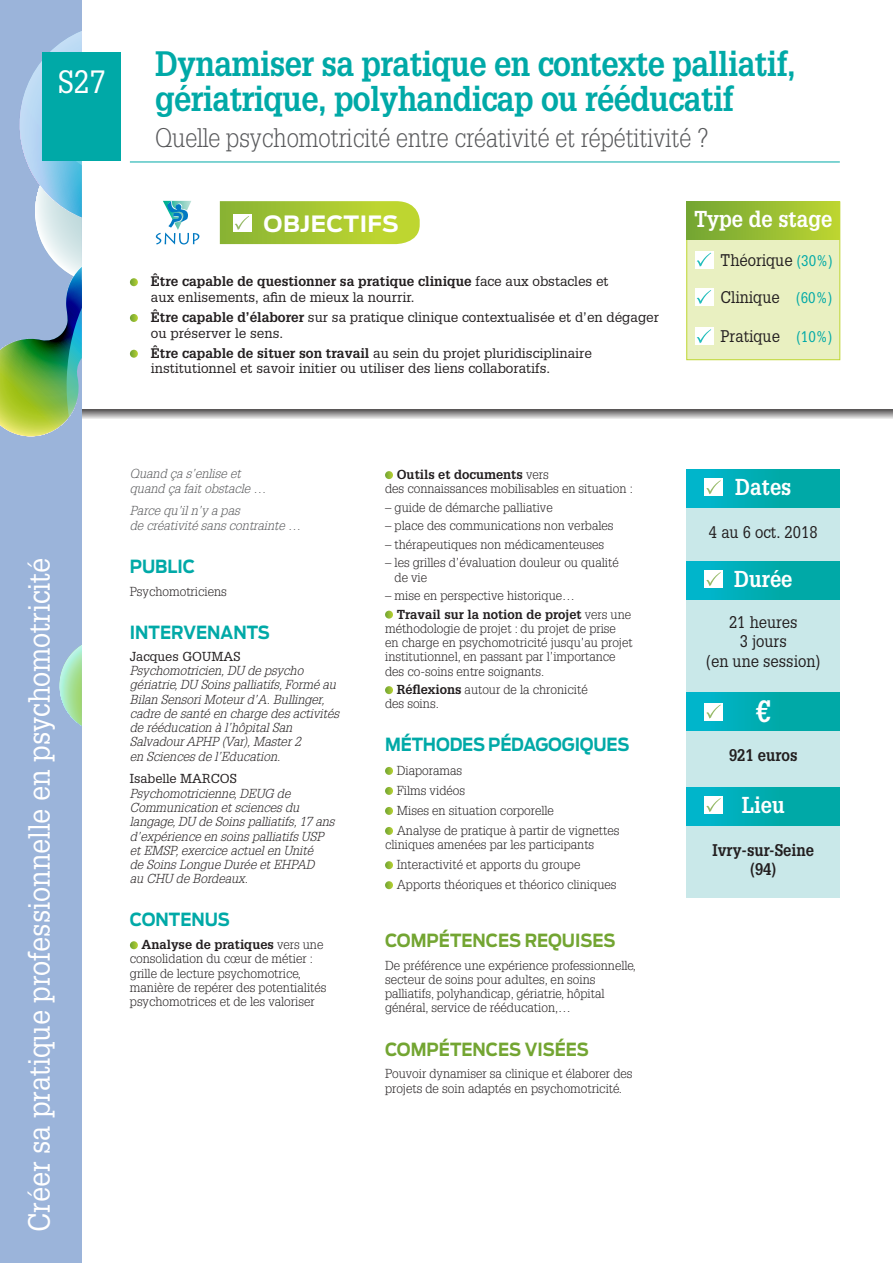
<style>
.page{position:relative;width:893px;height:1263px;background:#fff}
.page>*{position:absolute;margin:0;border:0;box-sizing:border-box;transform-origin:0 0}
.t1{font:700 34.5px/34.5px "Glypha LT Std";letter-spacing:-.02em;color:#00a9a7;scale:.9 1}
.t2{font:31.5px "Glypha LT Std";color:#fff;scale:.9 1}
.t3{font:30px "Glypha LT Std";color:#fff;scale:.9 1}
.t4{font:700 30px "Glypha LT Std";color:#fff;scale:.9 1}
.t5{font:300 26.25px "Glypha LT Std";color:#57585a;scale:.9 1}
.t6{font:700 22.5px "Glypha LT Std";color:#fff;scale:.9 1}
.t7{font:700 22.35px "Antenna";letter-spacing:.015em;color:#fff}
.t8{font:700 18px "Antenna";letter-spacing:-.01em;color:#00a9a7;scale:.9 1}
.t9{font:700 18px "Antenna";color:#73a532;scale:.9 1}
.t10{font:16.5px/19.5px "Glypha LT Std";color:#231f20;text-align:center;scale:.9 1}
.t11{font:700 16.5px/19.5px "Glypha LT Std";color:#231f20;text-align:center;scale:.9 1}
.t12{font:13.5px/15.8px "Glypha LT Std";color:#231f20}
.t13{font:300 12.75px/14.2px "Glypha LT Std";color:#231f20}
.t14{font:italic 300 12.75px/14.2px "Glypha LT Std";color:#231f20}
.t15{font:italic 300 12.75px/14.2px "Glypha LT Std";color:#57585a}
.t16{font:12.75px "Glypha LT Std";color:#231f20}
.s1{font-weight:700}
.s2{font-size:15px;color:#00a9a7}
</style>
<div class="page">
<svg style="left:83px;top:409px;width:810px;height:10px;background:#9f9d9d"></svg>
<div style="left:0;top:0;width:82px;height:1263px;background:#9bb4da"></div>
<svg style="left:59px;top:645px;width:23px;height:81px"></svg>
<svg style="left:0;top:31px;width:83px;height:406px"></svg>
<div style="left:687px;top:469px;width:153px;height:428px;background:#c9e8e9"></div>
<div style="left:687px;top:469px;width:153px;height:38px;background:linear-gradient(to right,#00b5cb,#00a69d)"></div>
<div style="left:687px;top:561px;width:153px;height:38px;background:linear-gradient(to right,#00b5cb,#00a69d)"></div>
<div style="left:687px;top:692px;width:153px;height:39px;background:linear-gradient(to right,#0ab8cd,#00a59c)"></div>
<hr style="left:130px;top:162px;width:710px;height:1px;background:#00a9a7">
<svg style="left:130px;top:278px;width:8px;height:8px"></svg>
<svg style="left:130px;top:314px;width:8px;height:8px"></svg>
<svg style="left:130px;top:350px;width:8px;height:8px"></svg>
<svg style="left:130px;top:941px;width:8px;height:8px"></svg>
<svg style="left:385px;top:471px;width:8px;height:8px"></svg>
<svg style="left:385px;top:611px;width:8px;height:8px"></svg>
<svg style="left:385px;top:686px;width:8px;height:8px"></svg>
<svg style="left:385px;top:767px;width:8px;height:8px"></svg>
<svg style="left:385px;top:787px;width:8px;height:8px"></svg>
<svg style="left:385px;top:807px;width:8px;height:8px"></svg>
<svg style="left:385px;top:827px;width:8px;height:8px"></svg>
<svg style="left:385px;top:861px;width:8px;height:8px"></svg>
<svg style="left:385px;top:881px;width:8px;height:8px"></svg>
<div style="left:705px;top:478px;width:18px;height:18px;background:#fff"></div>
<svg style="left:706px;top:480px;width:15px;height:14px"></svg>
<svg style="left:220px;top:201px;width:200px;height:43px;background:#adca3e"></svg>
<div style="left:705px;top:570px;width:18px;height:18px;background:#fff"></div>
<svg style="left:706px;top:572px;width:15px;height:14px"></svg>
<div style="left:705px;top:702px;width:18px;height:18px;background:#fff"></div>
<svg style="left:706px;top:704px;width:15px;height:15px"></svg>
<svg style="left:156px;top:200px;width:43px;height:45px"></svg>
<div style="left:687px;top:787px;width:153px;height:38px;background:linear-gradient(to right,#00b5cb,#00a69d)"></div>
<div style="left:705px;top:796px;width:18px;height:18px;background:#fff"></div>
<svg style="left:706px;top:798px;width:15px;height:14px"></svg>
<div style="left:43px;top:52px;width:78px;height:108px;background:#00a9a7"></div>
<div style="left:686px;top:201px;width:154px;height:159px;background:#e9f0c1;border:1px solid #bed630"></div>
<div style="left:687px;top:201px;width:153px;height:38px;background:linear-gradient(to right,#72a434,#bdd531)"></div>
<div style="left:695px;top:251px;width:19px;height:18px;background:#fff"></div>
<svg style="left:697px;top:253px;width:14px;height:14px"></svg>
<div style="left:695px;top:327px;width:19px;height:18px;background:#fff"></div>
<svg style="left:697px;top:329px;width:14px;height:14px"></svg>
<div style="left:695px;top:288px;width:19px;height:18px;background:#fff"></div>
<svg style="left:697px;top:290px;width:14px;height:14px"></svg>
<h2 class="t2" style="left:58px;top:63px;width:54px">S27</h2>
<h1 class="t1" style="left:155px;top:46px;width:713px">Dynamiser sa pratique en contexte palliatif, gériatrique, polyhandicap ou rééducatif</h1>
<h3 class="t5" style="left:155px;top:123px;width:617px">Quelle psychomotricité entre créativité et répétitivité ?</h3>
<h3 class="t7" style="left:264px;top:210px;width:137px">OBJECTIFS</h3>
<p class="t12" style="left:151px;top:273px;width:459px"><span class="s1">Être capable de questionner sa pratique clinique</span> face aux obstacles et aux enlisements, afin de mieux la nourrir.</p>
<p class="t12" style="left:151px;top:309px;width:510px"><span class="s1">Être capable d’élaborer</span> sur sa pratique clinique contextualisée et d’en dégager ou préserver le sens.</p>
<p class="t12" style="left:151px;top:345px;width:443px"><span class="s1">Être capable de situer son travail</span> au sein du projet pluridisciplinaire institutionnel et savoir initier ou utiliser des liens collaboratifs.</p>
<h3 class="t6" style="left:694px;top:205px;width:155px">Type de stage</h3>
<p class="t10" style="left:720px;top:250px;width:126px">Théorique <span class="s2">(30%)</span></p>
<p class="t10" style="left:721px;top:287px;width:126px">Clinique <span class="s2">(60%)</span></p>
<p class="t10" style="left:721px;top:326px;width:126px">Pratique <span class="s2">(10%)</span></p>
<h3 class="t3" style="left:21px;top:1232px;width:751px;rotate:-90deg">Créer sa pratique professionnelle en psychomotricité</h3>
<p class="t15" style="left:130px;top:467px;width:138px">Quand ça s’enlise et quand ça fait obstacle …</p>
<p class="t15" style="left:130px;top:504px;width:172px">Parce qu’il n’y a pas<br>de créativité sans contrainte …</p>
<h3 class="t8" style="left:130px;top:556px;width:74px">PUBLIC</h3>
<p class="t13" style="left:130px;top:584px;width:99px">Psychomotriciens</p>
<h3 class="t8" style="left:130px;top:622px;width:157px">INTERVENANTS</h3>
<p class="t16" style="left:130px;top:649px;width:112px">Jacques GOUMAS</p>
<p class="t14" style="left:130px;top:664px;width:211px">Psychomotricien, DU de psycho gériatrie, DU Soins palliatifs, Formé au Bilan Sensori Moteur d’A. Bullinger, cadre de santé en charge des activités de rééducation à l’hôpital San Salvadour APHP (Var), Master 2<br>en Sciences de l’Education.</p>
<p class="t16" style="left:130px;top:771px;width:108px">Isabelle MARCOS</p>
<p class="t14" style="left:130px;top:786px;width:206px">Psychomotricienne, DEUG de<br>Communication et sciences du langage, DU de Soins palliatifs, 17 ans d’expérience en soins palliatifs USP et EMSP, exercice actuel en Unité<br>de Soins Longue Durée et EHPAD<br>au CHU de Bordeaux.</p>
<h3 class="t8" style="left:130px;top:909px;width:113px">CONTENUS</h3>
<p class="t13" style="left:130px;top:938px;width:198px;text-indent:12px"><span class="s1">Analyse de pratiques</span> vers une consolidation du cœur de métier : grille de lecture psychomotrice, manière de repérer des potentialités psychomotrices et de les valoriser</p>
<p class="t13" style="left:385px;top:468px;width:249px;text-indent:12px"><span class="s1">Outils et documents</span> vers<br>des connaissances mobilisables en situation :</p>
<p class="t13" style="left:385px;top:500px;width:169px">– guide de démarche palliative</p>
<p class="t13" style="left:385px;top:519px;width:230px">– place des communications non verbales</p>
<p class="t13" style="left:385px;top:537px;width:221px">– thérapeutiques non médicamenteuses</p>
<p class="t13" style="left:395px;top:556px;width:226px;text-indent:-10px">– les grilles d’évaluation douleur ou qualité de vie</p>
<p class="t13" style="left:397px;top:587px;width:236px;line-height:18.5px;text-indent:-12px">– mise en perspective historique…<br><span class="s1">Travail sur la notion de projet</span> vers une</p>
<p class="t13" style="left:385px;top:621px;width:249px">méthodologie de projet : du projet de prise en charge en psychomotricité jusqu’au projet institutionnel, en passant par l’importance des co-soins entre soignants.</p>
<p class="t13" style="left:385px;top:683px;width:204px;text-indent:12px"><span class="s1">Réflexions</span> autour de la chronicité des soins.</p>
<h3 class="t8" style="left:385px;top:733px;width:273px">MÉTHODES PÉDAGOGIQUES</h3>
<p class="t13" style="left:397px;top:761px;width:224px;line-height:20px">Diaporamas<br>Films vidéos<br>Mises en situation corporelle<br>Analyse de pratique à partir de vignettes</p>
<p class="t13" style="left:397px;top:835px;width:221px;line-height:20px;text-indent:-12px">cliniques amenées par les participants<br>Interactivité et apports du groupe<br>Apports théoriques et théorico cliniques</p>
<h3 class="t9" style="left:385px;top:930px;width:257px">COMPÉTENCES REQUISES</h3>
<p class="t13" style="left:385px;top:958px;width:253px">De préférence une expérience professionnelle, secteur de soins pour adultes, en soins palliatifs, polyhandicap, gériatrie, hôpital général, service de rééducation,…</p>
<h3 class="t9" style="left:385px;top:1038px;width:228px">COMPÉTENCES VISÉES</h3>
<p class="t13" style="left:385px;top:1067px;width:249px">Pouvoir dynamiser sa clinique et élaborer des projets de soin adaptés en psychomotricité.</p>
<h3 class="t6" style="left:735px;top:473px;width:64px">Dates</h3>
<p class="t10" style="left:709px;top:522px;width:122px">4 au 6 oct. 2018</p>
<h3 class="t6" style="left:734px;top:565px;width:67px">Durée</h3>
<p class="t10" style="left:706px;top:612px;width:128px">21 heures<br>3 jours<br>(en une session)</p>
<h3 class="t4" style="left:756px;top:692px;width:18px">€</h3>
<p class="t11" style="left:729px;top:745px;width:78px">921 euros</p>
<h3 class="t6" style="left:742px;top:791px;width:49px">Lieu</h3>
<p class="t11" style="left:712px;top:840px;width:114px">Ivry-sur-Seine (94)</p>
</div>
